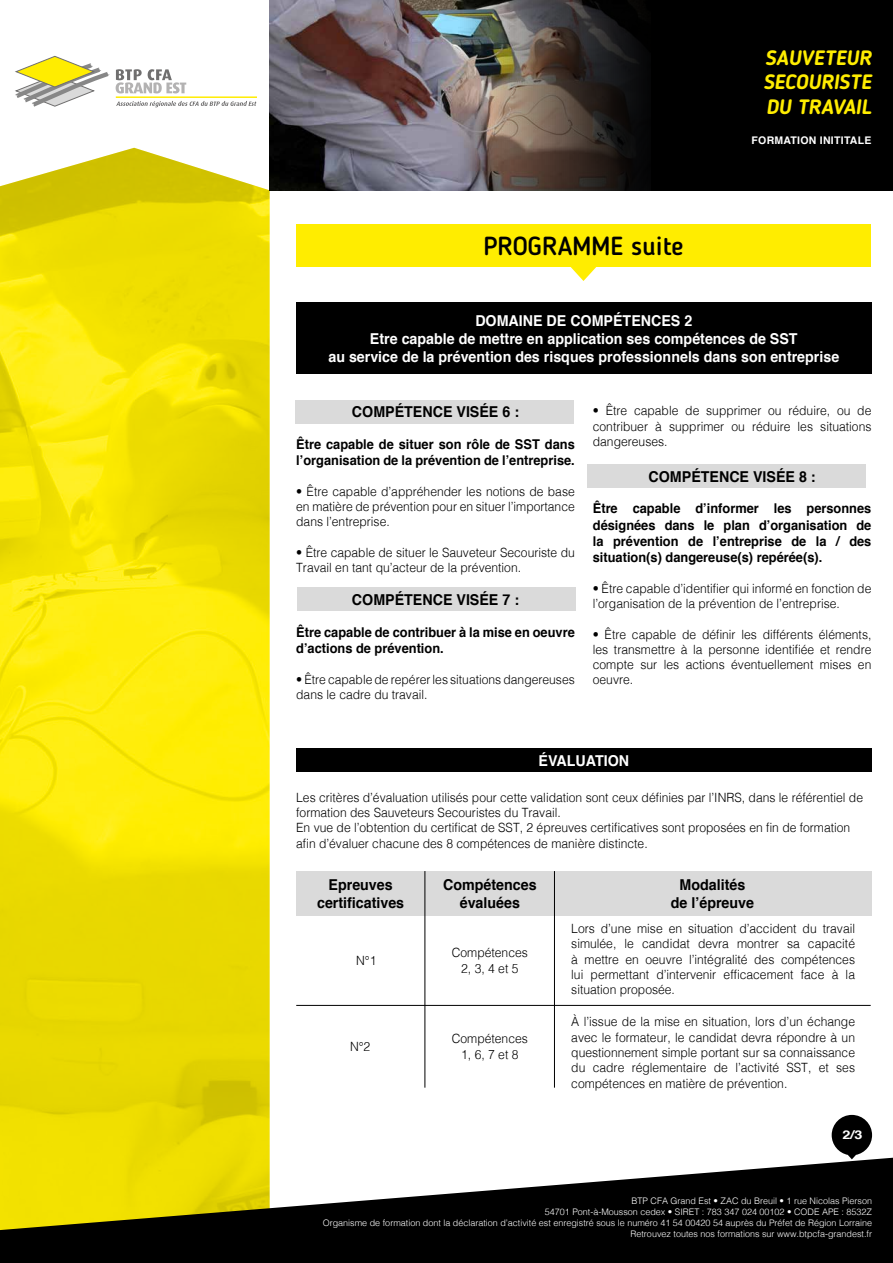
<style>
.page{position:relative;width:893px;height:1263px;background:#fff}
.page>*{position:absolute;margin:0;border:0;box-sizing:border-box;transform-origin:0 0}
.t1{font:500 25.95px "Blogger Sans";color:#000}
.t2{font:italic 700 20.7px/24.8px "Blogger Sans";color:#ffed00;text-align:justify}
.t3{font:700 15px/18px "Helvetica";color:#fff;text-align:center;scale:.95 1}
.t4{font:700 15px/18px "Helvetica";color:#000;text-align:center;scale:.95 1}
.t5{font:700 13.5px/16.2px "Helvetica";color:#000;scale:.95 1}
.t6{font:300 12.75px/15.3px "Helvetica";color:#000;text-align:justify;scale:.95 1}
.t7{font:700 12px "Helvetica";color:#fff;scale:1.2 1}
.t8{font:700 10.5px "Helvetica";letter-spacing:.025em;color:#fff}
.t9{font:300 9px/10.8px "Helvetica";color:#fff;text-align:right}
</style>
<div class="page">
<div style="left:295px;top:400px;width:279px;height:23px;background:#dadada"></div>
<div style="left:297px;top:588px;width:279px;height:23px;background:#dadada"></div>
<div style="left:588px;top:464px;width:278px;height:23px;background:#dadada"></div>
<img style="left:0;top:148px;width:270px;height:1010px">
<div style="left:270px;top:0;width:623px;height:190px;background:#000"></div>
<svg style="left:15px;top:56px;width:94px;height:51px"></svg>
<svg style="left:116px;top:101px;width:140px;height:6px"></svg>
<hr style="left:116px;top:96px;width:141px;height:2px;background:#ffed00">
<svg style="left:116px;top:69px;width:70px;height:24px"></svg>
<svg style="left:832px;top:1115px;width:40px;height:43px"></svg>
<svg style="left:0;top:1158px;width:893px;height:105px;fill:#000"></svg>
<div style="left:296px;top:224px;width:575px;height:42px;background:#ffed00"></div>
<svg style="left:570px;top:266px;width:27px;height:15px"></svg>
<div style="left:296px;top:302px;width:575px;height:72px;background:#000"></div>
<div style="left:296px;top:748px;width:575px;height:23px;background:#000"></div>
<div style="left:296px;top:871px;width:575px;height:44px;background:#dadada"></div>
<hr style="left:425px;top:871px;width:1px;height:217px;background:#000">
<hr style="left:554px;top:871px;width:1px;height:217px;background:#000">
<hr style="left:296px;top:1005px;width:575px;height:1px;background:#000">
<img style="left:270px;top:0;width:373px;height:190px">
<h1 class="t1" style="left:483px;top:230px;width:202px">PROGRAMME suite</h1>
<h2 class="t2" style="left:763px;top:45px;width:110px">SAUVETEUR SECOURISTE DU TRAVAIL</h2>
<p class="t8" style="left:752px;top:132px;width:121px">FORMATION INITITALE</p>
<p class="t3" style="left:328px;top:312px;width:539px">DOMAINE DE COMPÉTENCES 2<br>Etre capable de mettre en application ses compétences de SST<br>au service de la prévention des risques professionnels dans son entreprise</p>
<p class="t4" style="left:352px;top:403px;width:177px">COMPÉTENCE VISÉE 6 :</p>
<p class="t5" style="left:296px;top:436px;width:295px">Être capable de situer son rôle de SST dans l’organisation de la prévention de l’entreprise.</p>
<p class="t6" style="left:296px;top:483px;width:295px">• Être capable d’appréhender les notions de base en matière de prévention pour en situer l’importance dans l’entreprise.</p>
<p class="t6" style="left:296px;top:544px;width:295px">• Être capable de situer le Sauveteur Secouriste du<br>Travail en tant qu’acteur de la prévention.</p>
<p class="t4" style="left:352px;top:591px;width:177px">COMPÉTENCE VISÉE 7 :</p>
<p class="t5" style="left:296px;top:624px;width:295px">Être capable de contribuer à la mise en oeuvre d’actions de prévention.</p>
<p class="t6" style="left:296px;top:671px;width:295px">• Être capable de repérer les situations dangereuses dans le cadre du travail.</p>
<p class="t6" style="left:593px;top:402px;width:295px">• Être capable de supprimer ou réduire, ou de contribuer à supprimer ou réduire les situations dangereuses.</p>
<p class="t4" style="left:649px;top:468px;width:177px">COMPÉTENCE VISÉE 8 :</p>
<p class="t5" style="left:593px;top:501px;width:295px;text-align:justify">Être capable d’informer les personnes désignées dans le plan d’organisation de la prévention de l’entreprise de la / des situation(s) dangereuse(s) repérée(s).</p>
<p class="t6" style="left:593px;top:579px;width:295px">• Être capable d’identifier qui informé en fonction de l’organisation de la prévention de l’entreprise.</p>
<p class="t6" style="left:593px;top:625px;width:295px">• Être capable de définir les différents éléments, les transmettre à la personne identifiée et rendre compte sur les actions éventuellement mises en oeuvre.</p>
<p class="t3" style="left:539px;top:751px;width:97px">ÉVALUATION</p>
<p class="t6" style="left:296px;top:789px;width:598px;text-align:left">Les critères d’évaluation utilisés pour cette validation sont ceux définies par l’INRS, dans le référentiel de formation des Sauveteurs Secouristes du Travail.<br>En vue de l’obtention du certificat de SST, 2 épreuves certificatives sont proposées en fin de formation afin d’évaluer chacune des 8 compétences de manière distincte.</p>
<p class="t4" style="left:317px;top:876px;width:93px">Epreuves certificatives</p>
<p class="t4" style="left:443px;top:876px;width:100px">Compétences évaluées</p>
<p class="t4" style="left:671px;top:876px;width:89px">Modalités de l’épreuve</p>
<p class="t6" style="left:571px;top:920px;width:300px">Lors d’une mise en situation d’accident du travail simulée, le candidat devra montrer sa capacité à mettre en oeuvre l’intégralité des compétences lui permettant d’intervenir efficacement face à la situation proposée.</p>
<p class="t6" style="left:571px;top:1013px;width:300px">À l’issue de la mise en situation, lors d’un échange avec le formateur, le candidat devra répondre à un questionnement simple portant sur sa connaissance du cadre réglementaire de l’activité SST, et ses compétences en matière de prévention.</p>
<p class="t6" style="left:452px;top:944px;width:82px;text-align:center">Compétences<br>2, 3, 4 et 5</p>
<p class="t6" style="left:356px;top:952px;width:23px">N°1</p>
<p class="t6" style="left:452px;top:1030px;width:82px;text-align:center">Compétences<br>1, 6, 7 et 8</p>
<p class="t6" style="left:350px;top:1038px;width:23px">N°2</p>
<p class="t7" style="left:842px;top:1125px;width:18px">2/3</p>
<p class="t9" style="left:323px;top:1195px;width:551px">BTP CFA Grand Est • ZAC du Breuil • 1 rue Nicolas Pierson<br>54701 Pont-à-Mousson cedex • SIRET : 783 347 024 00102 • CODE APE : 8532Z<br>Organisme de formation dont la déclaration d’activité est enregistré sous le numéro 41 54 00420 54 auprès du Préfet de Région Lorraine Retrouvez toutes nos formations sur www.btpcfa-grandest.fr</p>
</div>
